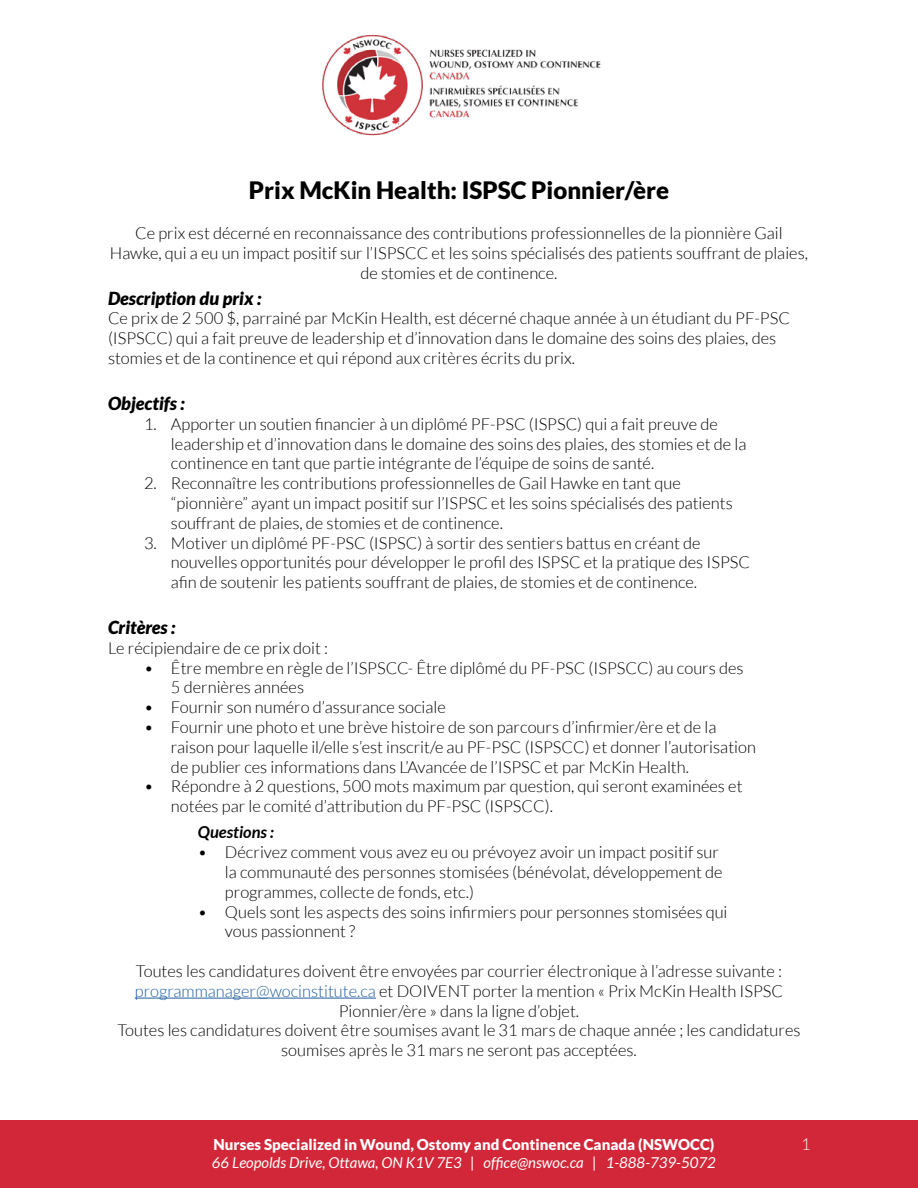
<style>
.page{position:relative;width:918px;height:1188px;background:#fff}
.page>*{position:absolute;margin:0;border:0;box-sizing:border-box;transform-origin:0 0}
.t1{font:900 24px "Lato";color:#000}
.t2{font:italic 900 18px "Lato";color:#000}
.t3{font:300 16.5px/19.8px "Lato";color:#000}
.t4{font:italic 700 16.5px "Lato";color:#000}
.t5{font:300 16.5px "Lato";color:#fff}
.t6{font:italic 15px "Lato";color:#fff}
.t7{font:900 15px "Lato";color:#fff}
.s1{color:#215e9e}
</style>
<div class="page">
<div style="left:0;top:1121px;width:918px;height:67px;background:#d22738"></div>
<img style="left:322px;top:35px;width:279px;height:101px">
<hr style="left:135px;top:998px;width:241px;height:1px;background:#215e9e">
<h1 class="t1" style="left:249px;top:176px;width:422px">Prix McKin Health: ISPSC Pionnier/ère</h1>
<p class="t3" style="left:110px;top:223px;width:700px;text-align:center">Ce prix est décerné en reconnaissance des contributions professionnelles de la pionnière Gail<br>Hawke, qui a eu un impact positif sur l’ISPSCC et les soins spécialisés des patients souffrant de plaies, de stomies et de continence.</p>
<p class="t2" style="left:108px;top:287px;width:155px">Description du prix :</p>
<p class="t3" style="left:108px;top:309px;width:683px">Ce prix de 2 500 $, parrainé par McKin Health, est décerné chaque année à un étudiant du PF-PSC (ISPSCC) qui a fait preuve de leadership et d’innovation dans le domaine des soins des plaies, des stomies et de la continence et qui répond aux critères écrits du prix.</p>
<p class="t2" style="left:108px;top:393px;width:78px">Objectifs :</p>
<p class="t3" style="left:171px;top:414px;width:577px;text-indent:-27px">1. Apporter un soutien financier à un diplômé PF-PSC (ISPSC) qui a fait preuve de leadership et d’innovation dans le domaine des soins des plaies, des stomies et de la continence en tant que partie intégrante de l’équipe de soins de santé.</p>
<p class="t3" style="left:171px;top:473px;width:563px;text-indent:-27px">2. Reconnaître les contributions professionnelles de Gail Hawke en tant que “pionnière” ayant un impact positif sur l’ISPSC et les soins spécialisés des patients souffrant de plaies, de stomies et de continence.</p>
<p class="t3" style="left:171px;top:533px;width:581px;text-indent:-27px">3. Motiver un diplômé PF-PSC (ISPSC) à sortir des sentiers battus en créant de nouvelles opportunités pour développer le profil des ISPSC et la pratique des ISPSC afin de soutenir les patients souffrant de plaies, de stomies et de continence.</p>
<p class="t2" style="left:108px;top:617px;width:69px">Critères :</p>
<p class="t3" style="left:108px;top:638px;width:222px">Le récipiendaire de ce prix doit :</p>
<p class="t3" style="left:171px;top:658px;width:574px;text-indent:-27px">• Être membre en règle de l’ISPSCC- Être diplômé du PF-PSC (ISPSCC) au cours des<br>5 dernières années</p>
<p class="t3" style="left:144px;top:697px;width:303px">• Fournir son numéro d’assurance sociale</p>
<p class="t3" style="left:171px;top:717px;width:586px;text-indent:-27px">• Fournir une photo et une brève histoire de son parcours d’infirmier/ère et de la raison pour laquelle il/elle s’est inscrit/e au PF-PSC (ISPSCC) et donner l’autorisation de publier ces informations dans L’Avancée de l’ISPSC et par McKin Health.</p>
<p class="t3" style="left:171px;top:777px;width:573px;text-indent:-27px">• Répondre à 2 questions, 500 mots maximum par question, qui seront examinées et notées par le comité d’attribution du PF-PSC (ISPSCC).</p>
<p class="t4" style="left:198px;top:823px;width:77px">Questions :</p>
<p class="t3" style="left:225px;top:842px;width:499px;text-indent:-27px">• Décrivez comment vous avez eu ou prévoyez avoir un impact positif sur la communauté des personnes stomisées (bénévolat, développement de programmes, collecte de fonds, etc.)</p>
<p class="t3" style="left:225px;top:902px;width:504px;text-indent:-27px">• Quels sont les aspects des soins infirmiers pour personnes stomisées qui vous passionnent ?</p>
<p class="t3" style="left:117px;top:961px;width:685px;text-align:center">Toutes les candidatures doivent être envoyées par courrier électronique à l’adresse suivante : <span class="s1">programmanager@wocinstitute.ca</span> et DOIVENT porter la mention « Prix McKin Health ISPSC Pionnier/ère » dans la ligne d’objet.<br>Toutes les candidatures doivent être soumises avant le 31 mars de chaque année ; les candidatures soumises après le 31 mars ne seront pas acceptées.</p>
<p class="t7" style="left:214px;top:1135px;width:502px">Nurses Specialized in Wound, Ostomy and Continence Canada (NSWOCC)</p>
<p class="t6" style="left:212px;top:1154px;width:505px">66 Leopolds Drive, Ottawa, ON K1V 7E3 | office@nswoc.ca | 1-888-739-5072</p>
<p class="t5" style="left:801px;top:1136px;width:11px">1</p>
</div>
